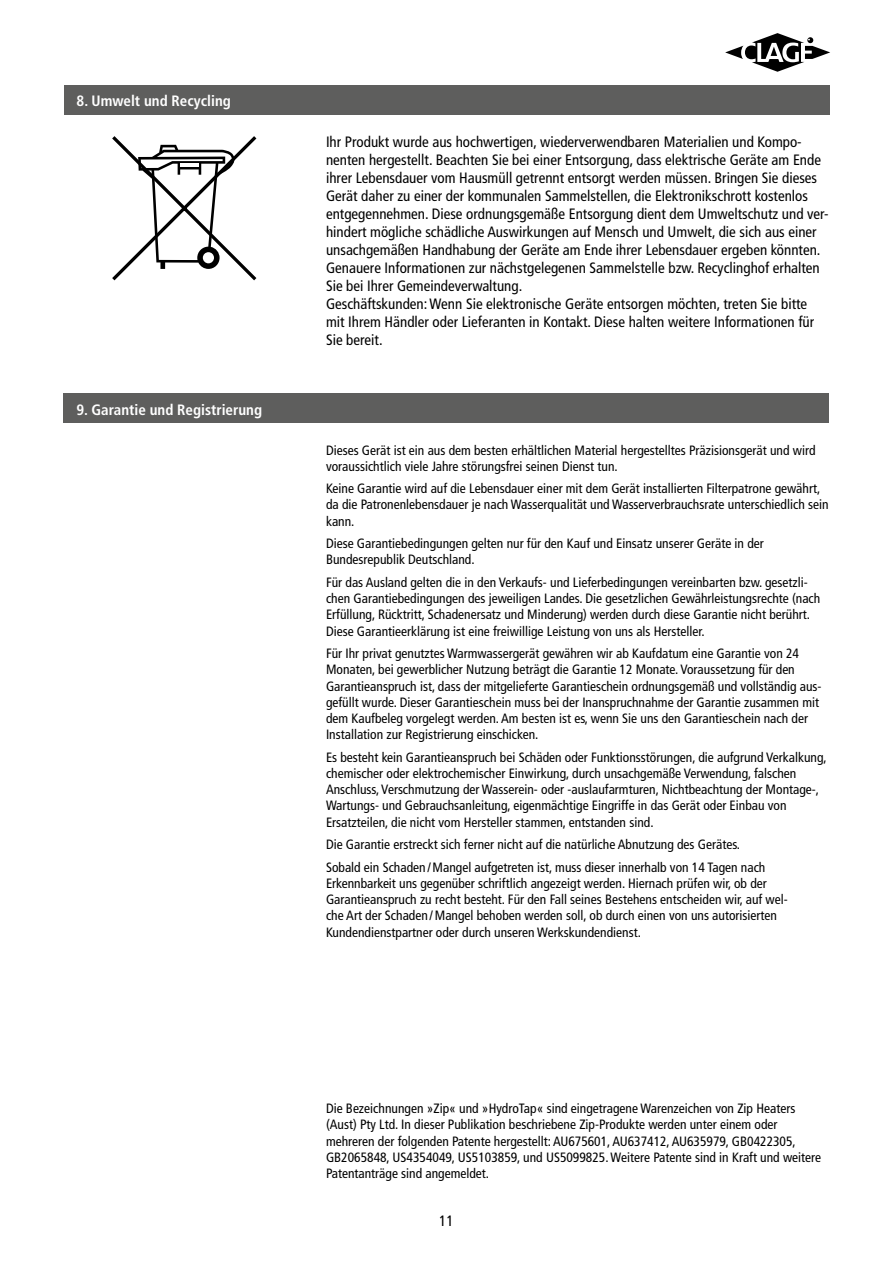
<style>
.page{position:relative;width:893px;height:1263px;background:#fff}
.page>*{position:absolute;margin:0;border:0;box-sizing:border-box;transform-origin:0 0}
.t1{font:condensed 15px/18px "Frutiger LT Std";color:#000}
.t2{font:700 condensed 15px "Frutiger LT Std";color:#fff}
.t3{font:condensed 13.5px/16.2px "Frutiger LT Std";color:#000}
</style>
<div class="page">
<svg style="left:725px;top:33px;width:105px;height:39px"></svg>
<div style="left:64px;top:85px;width:765px;height:30px;background:#5e5e5d"></div>
<svg style="left:112px;top:136px;width:144px;height:144px"></svg>
<div style="left:64px;top:393px;width:765px;height:30px;background:#5e5e5d"></div>
<p class="t2" style="left:77px;top:92px;width:156px">8. Umwelt und Recycling</p>
<p class="t2" style="left:76px;top:400px;width:187px">9. Garantie und Registrierung</p>
<p class="t1" style="left:326px;top:133px;width:504px">Ihr Produkt wurde aus hochwertigen, wiederverwendbaren Materialien und Kompo&shy;nenten hergestellt. Beachten Sie bei einer Entsorgung, dass elektrische Geräte am Ende ihrer Lebensdauer vom Hausmüll getrennt entsorgt werden müssen. Bringen Sie dieses Gerät daher zu einer der kommunalen Sammelstellen, die Elektronikschrott kostenlos entgegennehmen. Diese ordnungsgemäße Entsorgung dient dem Umweltschutz und ver&shy;hindert mögliche schädliche Auswirkungen auf Mensch und Umwelt, die sich aus einer unsachgemäßen Handhabung der Geräte am Ende ihrer Lebensdauer ergeben könnten.<br>Genauere Informationen zur nächstgelegenen Sammelstelle bzw. Recyclinghof erhalten Sie bei Ihrer Gemeindeverwaltung.<br>Geschäftskunden: Wenn Sie elektronische Geräte entsorgen möchten, treten Sie bitte mit Ihrem Händler oder Lieferanten in Kontakt. Diese halten weitere Informationen für Sie bereit.</p>
<p class="t3" style="left:326px;top:442px;width:491px">Dieses Gerät ist ein aus dem besten erhältlichen Material hergestelltes Präzisionsgerät und wird voraussichtlich viele Jahre störungsfrei seinen Dienst tun.</p>
<p class="t3" style="left:326px;top:481px;width:504px">Keine Garantie wird auf die Lebensdauer einer mit dem Gerät installierten Filterpatrone gewährt, da die Patronenlebensdauer je nach Wasserqualität und Wasserverbrauchsrate unterschiedlich sein kann.</p>
<p class="t3" style="left:326px;top:536px;width:439px">Diese Garantiebedingungen gelten nur für den Kauf und Einsatz unserer Geräte in der<br>Bundesrepublik Deutschland.</p>
<p class="t3" style="left:326px;top:574px;width:496px">Für das Ausland gelten die in den Verkaufs- und Lieferbedingungen vereinbarten bzw. gesetzli&shy;chen Garantiebedingungen des jeweiligen Landes. Die gesetzlichen Gewährleistungsrechte (nach Erfüllung, Rücktritt, Schadenersatz und Minderung) werden durch diese Garantie nicht berührt.<br>Diese Garantieerklärung ist eine freiwillige Leistung von uns als Hersteller.</p>
<p class="t3" style="left:326px;top:645px;width:497px">Für Ihr privat genutztes Warmwassergerät gewähren wir ab Kaufdatum eine Garantie von 24<br>Monaten, bei gewerblicher Nutzung beträgt die Garantie 12 Monate. Voraussetzung für den Garantieanspruch ist, dass der mitgelieferte Garantieschein ordnungsgemäß und vollständig aus&shy;gefüllt wurde. Dieser Garantieschein muss bei der Inanspruchnahme der Garantie zusammen mit dem Kaufbeleg vorgelegt werden. Am besten ist es, wenn Sie uns den Garantieschein nach der Installation zur Registrierung einschicken.</p>
<p class="t3" style="left:326px;top:749px;width:502px">Es besteht kein Garantieanspruch bei Schäden oder Funktionsstörungen, die aufgrund Verkalkung, chemischer oder elektrochemischer Einwirkung, durch unsachgemäße Verwendung, falschen Anschluss, Verschmutzung der Wasserein- oder -auslaufarmturen, Nichtbeachtung der Montage-, Wartungs- und Gebrauchsanleitung, eigenmächtige Eingriffe in das Gerät oder Einbau von Ersatzteilen, die nicht vom Hersteller stammen, entstanden sind.</p>
<p class="t3" style="left:326px;top:833px;width:441px;line-height:22.5px">Die Garantie erstreckt sich ferner nicht auf die natürliche Abnutzung des Gerätes.<br>Sobald ein Schaden /Mangel aufgetreten ist, muss dieser innerhalb von 14 Tagen nach</p>
<p class="t3" style="left:326px;top:875px;width:463px">Erkennbarkeit uns gegenüber schriftlich angezeigt werden. Hiernach prüfen wir, ob der Garantieanspruch zu recht besteht. Für den Fall seines Bestehens entscheiden wir, auf wel&shy;che Art der Schaden /Mangel behoben werden soll, ob durch einen von uns autorisierten Kundendienstpartner oder durch unseren Werkskundendienst.</p>
<p class="t3" style="left:326px;top:1100px;width:497px">Die Bezeichnungen »Zip« und »HydroTap« sind eingetragene Warenzeichen von Zip Heaters (Aust) Pty Ltd. In dieser Publikation beschriebene Zip-Produkte werden unter einem oder mehreren der folgenden Patente hergestellt: AU675601, AU637412, AU635979, GB0422305, GB2065848, US4354049, US5103859, und US5099825. Weitere Patente sind in Kraft und weitere Patentanträge sind angemeldet.</p>
<p class="t1" style="left:439px;top:1212px;width:16px">11</p>
</div>
